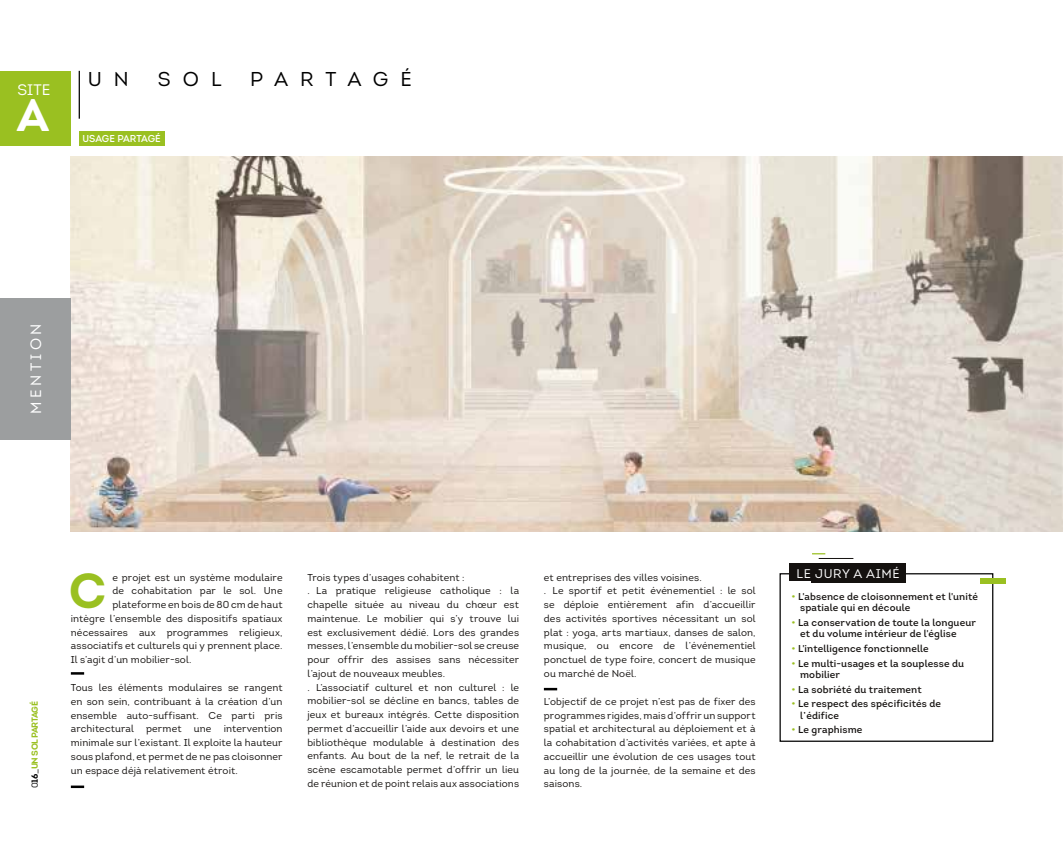
<style>
.page{position:relative;width:1063px;height:851px;background:#fff}
.page>*{position:absolute;margin:0;border:0;box-sizing:border-box;transform-origin:0 0}
.t1{font:700 49.25px "Intro";color:#9ac021}
.t2{font:700 45.25px "Intro";color:#fff}
.t3{font:20px "Intro";letter-spacing:.595em;color:#000}
.t4{font:15.25px "Intro";color:#fff}
.t5{font:15px "Intro";letter-spacing:.23em;color:#fff}
.t6{font:12.5px "Intro";letter-spacing:.05em;color:#fff}
.t7{font:10px/13.8px "Intro";letter-spacing:.015em;color:#14110f;text-align:justify}
.t8{font:10px/11.2px "Intro";letter-spacing:.015em;color:#14110f}
.t9{font:10px "Intro";letter-spacing:-.01em;color:#fff;scale:.96 1}
.t10{font:700 8.75px "Intro";letter-spacing:-.055em;color:#9ac021}
.s1{font-weight:400;color:#000}
.s2{color:#000}
.s3{color:#9ac021}
</style>
<div class="page">
<img style="left:71px;top:156px;width:992px;height:375px">
<div style="left:780px;top:573px;width:213px;height:168px;border:1px solid #000"></div>
<svg style="left:812px;top:553px;width:13px;height:1px"></svg>
<div style="left:981px;top:578px;width:25px;height:5px;background:#9ac021"></div>
<div style="left:789px;top:563px;width:116px;height:19px;background:#14110f"></div>
<hr style="left:819px;top:558px;width:34px;height:1px;background:#14110f">
<div style="left:785px;top:581px;width:25px;height:5px;background:#fff"></div>
<div style="left:0;top:71px;width:71px;height:74px;background:#9ac021"></div>
<hr style="left:79px;top:71px;width:1px;height:48px;background:#000">
<div style="left:79px;top:131px;width:85px;height:14px;background:#9ac021"></div>
<div style="left:0;top:298px;width:71px;height:141px;background:#9c9e9f"></div>
<svg style="left:71px;top:672px;width:13px;height:2px"></svg>
<svg style="left:71px;top:785px;width:13px;height:2px"></svg>
<svg style="left:544px;top:687px;width:13px;height:3px"></svg>
<h3 class="t4" style="left:18px;top:81px;width:34px">SITE</h3>
<h2 class="t2" style="left:17px;top:86px;width:33px">A</h2>
<h3 class="t3" style="left:88px;top:67px;width:43px">U N</h3>
<h3 class="t3" style="left:158px;top:67px;width:65px">SOL</h3>
<h3 class="t3" style="left:250px;top:67px;width:163px">PARTAGÉ</h3>
<p class="t9" style="left:83px;top:132px;width:83px">USAGE PARTAGÉ</p>
<h3 class="t5" style="left:27px;top:414px;width:92px;rotate:-90deg">MENTION</h3>
<p class="t10" style="left:29px;top:788px;width:88px;rotate:-90deg"><span class="s1">0</span><span class="s2">16</span><span class="s1">_</span>UN SOL PARTAGÉ</p>
<h1 class="t1" style="left:69px;top:559px;width:39px">C</h1>
<p class="t7" style="left:112px;top:570px;width:172px">e projet est un système modulaire</p>
<p class="t7" style="left:112px;top:584px;width:172px">de cohabitation par le sol. Une</p>
<p class="t7" style="left:112px;top:597px;width:172px">plateforme en bois de 80 cm de haut</p>
<p class="t7" style="left:71px;top:611px;width:213px">intègre l’ensemble des dispositifs spatiaux</p>
<p class="t7" style="left:71px;top:625px;width:213px">nécessaires aux programmes religieux,</p>
<p class="t7" style="left:71px;top:639px;width:213px">associatifs et culturels qui y prennent place.</p>
<p class="t7" style="left:71px;top:652px;width:122px">Il s’agit d’un mobilier-sol.</p>
<p class="t7" style="left:71px;top:680px;width:213px">Tous les éléments modulaires se rangent en son sein, contribuant à la création d’un ensemble auto-suffisant. Ce parti pris architectural permet une intervention minimale sur l’existant. Il exploite la hauteur sous plafond, et permet de ne pas cloisonner un espace déjà relativement étroit.</p>
<p class="t7" style="left:307px;top:570px;width:213px;text-align:left">Trois types d’usages cohabitent :<br>. La pratique religieuse catholique : la chapelle située au niveau du chœur est maintenue. Le mobilier qui s’y trouve lui est exclusivement dédié. Lors des grandes messes, l’ensemble du mobilier-sol se creuse pour offrir des assises sans nécessiter l’ajout de nouveaux meubles.<br>. L’associatif culturel et non culturel : le mobilier-sol se décline en bancs, tables de jeux et bureaux intégrés. Cette disposition permet d’accueillir l’aide aux devoirs et une bibliothèque modulable à destination des enfants. Au bout de la nef, le retrait de la scène escamotable permet d’offrir un lieu de réunion et de point relais aux associations</p>
<p class="t7" style="left:544px;top:570px;width:213px;text-align:left">et entreprises des villes voisines.<br>. Le sportif et petit événementiel : le sol se déploie entièrement afin d’accueillir des activités sportives nécessitant un sol plat : yoga, arts martiaux, danses de salon, musique, ou encore de l’événementiel ponctuel de type foire, concert de musique ou marché de Noël.</p>
<p class="t7" style="left:544px;top:694px;width:213px">L’objectif de ce projet n’est pas de fixer des programmes rigides, mais d’offrir un support spatial et architectural au déploiement et à la cohabitation d’activités variées, et apte à accueillir une évolution de ces usages tout au long de la journée, de la semaine et des saisons.</p>
<p class="t6" style="left:797px;top:565px;width:104px">LE JURY A AIMÉ</p>
<p class="t8" style="left:800px;top:590px;width:179px;text-indent:-9px"><span class="s3">•</span> L'absence de cloisonnement et l'unité spatiale qui en découle</p>
<p class="t8" style="left:800px;top:616px;width:177px;text-indent:-9px"><span class="s3">•</span> La conservation de toute la longueur et du volume intérieur de l'église</p>
<p class="t8" style="left:791px;top:642px;width:139px"><span class="s3">•</span> L'intelligence fonctionnelle</p>
<p class="t8" style="left:800px;top:657px;width:165px;text-indent:-9px"><span class="s3">•</span> Le multi-usages et la souplesse du mobilier</p>
<p class="t8" style="left:791px;top:683px;width:132px"><span class="s3">•</span> La sobriété du traitement</p>
<p class="t8" style="left:800px;top:698px;width:142px;text-indent:-9px"><span class="s3">•</span> Le respect des spécificités de l’édifice</p>
<p class="t8" style="left:791px;top:724px;width:73px"><span class="s3">•</span> Le graphisme</p>
</div>
